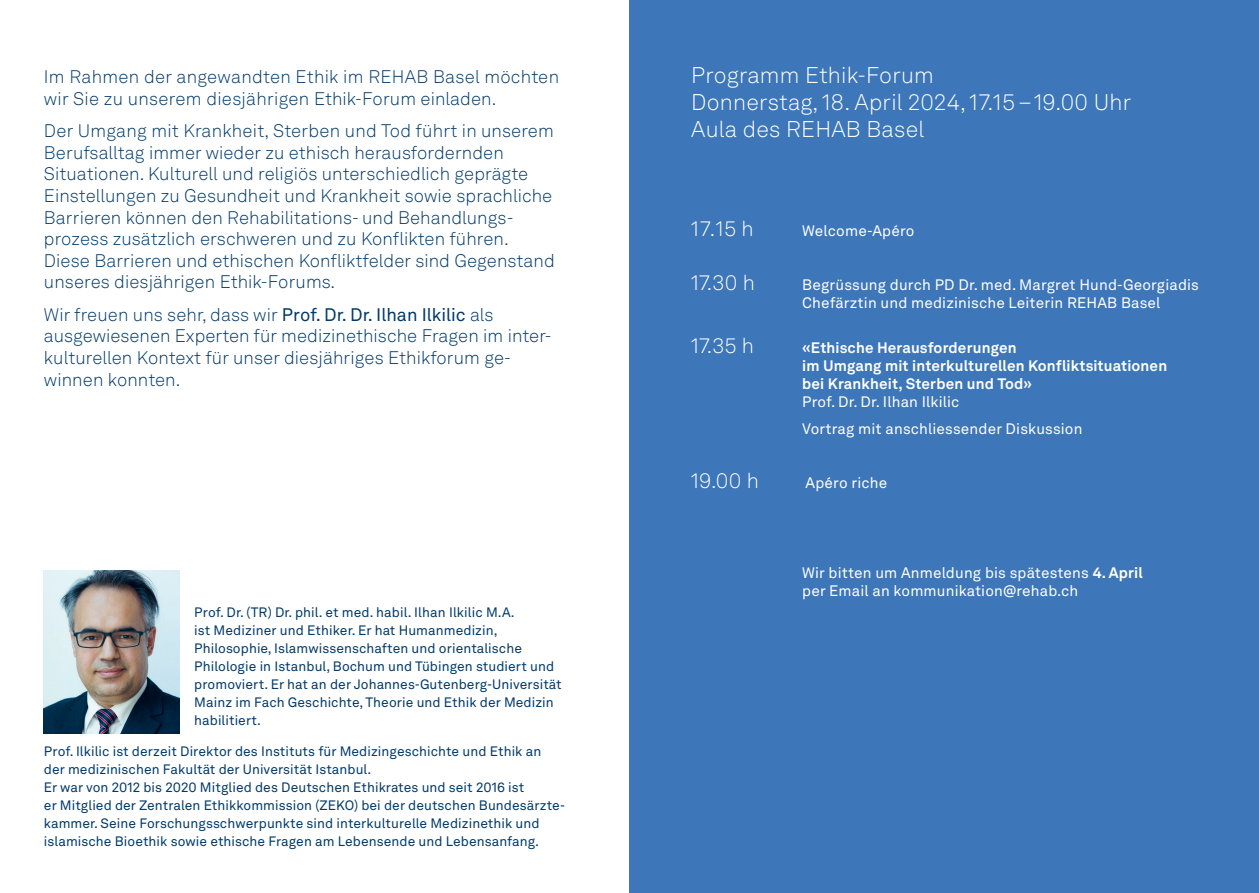
<style>
.page{position:relative;width:1259px;height:893px;background:#fff}
.page>*{position:absolute;margin:0;border:0;box-sizing:border-box;transform-origin:0 0}
.t1{font:300 22.5px/27px "Akkurat LL";letter-spacing:.01em;color:#fff}
.t2{font:300 21px "Akkurat LL";letter-spacing:.01em;color:#fff}
.t3{font:300 18px/21.6px "Akkurat LL";letter-spacing:.005em;color:#003a6a}
.t4{font:15px/18px "Akkurat LL";letter-spacing:.01em;color:#fff}
.t5{font:700 15px/18px "Akkurat LL";letter-spacing:.01em;color:#fff}
.t6{font:13.5px/18px "Akkurat LL";letter-spacing:.005em;color:#003a6a}
.s1{font-weight:400}
.s2{font-weight:700}
</style>
<div class="page">
<div style="left:629px;top:0;width:630px;height:893px;background:#3d77b9"></div>
<img style="left:44px;top:570px;width:136px;height:163px">
<h3 class="t3" style="left:44px;top:66px;width:517px">Im Rahmen der angewandten Ethik im REHAB Basel möchten wir Sie zu unserem diesjährigen Ethik-Forum einladen.</h3>
<p class="t3" style="left:44px;top:120px;width:512px">Der Umgang mit Krankheit, Sterben und Tod führt in unserem Berufsalltag immer wieder zu ethisch herausfordernden Situationen. Kulturell und religiös unterschiedlich geprägte Einstellungen zu Gesundheit und Krankheit sowie sprachliche Barrieren können den Rehabilitations- und Behandlungs&shy;prozess zusätzlich erschweren und zu Konflikten führen.<br>Diese Barrieren und ethischen Konfliktfelder sind Gegenstand unseres diesjährigen Ethik-Forums.</p>
<h3 class="t3" style="left:44px;top:303px;width:509px">Wir freuen uns sehr, dass wir <span class="s1">Prof. Dr. Dr. Ilhan Ilkilic</span> als ausgewiesenen Experten für medizinethische Fragen im inter&shy;kulturellen Kontext für unser diesjähriges Ethikforum ge&shy;winnen konnten.</h3>
<p class="t6" style="left:194px;top:602px;width:369px">Prof. Dr. (TR) Dr. phil. et med. habil. Ilhan Ilkilic M.A.<br>ist Mediziner und Ethiker. Er hat Humanmedizin, Philosophie, Islamwissenschaften und orientalische Philologie in Istanbul, Bochum und Tübingen studiert und promoviert. Er hat an der Johannes-Gutenberg-Universität Mainz im Fach Geschichte, Theorie und Ethik der Medizin habilitiert.</p>
<p class="t6" style="left:44px;top:742px;width:522px">Prof. Ilkilic ist derzeit Direktor des Instituts für Medizingeschichte und Ethik an der medizinischen Fakultät der Universität Istanbul.<br>Er war von 2012 bis 2020 Mitglied des Deutschen Ethikrates und seit 2016 ist<br>er Mitglied der Zentralen Ethikkommission (ZEKO) bei der deutschen Bundesärzte&shy;kammer. Seine Forschungsschwerpunkte sind interkulturelle Medizinethik und islamische Bioethik sowie ethische Fragen am Lebensende und Lebensanfang.</p>
<h1 class="t1" style="left:691px;top:61px;width:441px">Programm Ethik-Forum<br>Donnerstag, 18. April 2024, 17.15 –19.00 Uhr<br>Aula des REHAB Basel</h1>
<h2 class="t2" style="left:691px;top:214px;width:64px">17.15 h</h2>
<p class="t4" style="left:802px;top:221px;width:114px">Welcome-Apéro</p>
<h2 class="t2" style="left:691px;top:268px;width:65px">17.30 h</h2>
<p class="t4" style="left:802px;top:275px;width:398px">Begrüssung durch PD Dr. med. Margret Hund-Georgiadis<br>Chefärztin und medizinische Leiterin REHAB Basel</p>
<h2 class="t2" style="left:691px;top:331px;width:64px">17.35 h</h2>
<p class="t5" style="left:802px;top:338px;width:366px">«Ethische Herausforderungen<br>im Umgang mit interkulturellen Konfliktsituationen bei Krankheit, Sterben und Tod»</p>
<p class="t4" style="left:802px;top:388px;width:282px;line-height:27px">Prof. Dr. Dr. Ilhan Ilkilic<br>Vortrag mit anschliessender Diskussion</p>
<h2 class="t2" style="left:691px;top:466px;width:69px">19.00 h</h2>
<p class="t4" style="left:805px;top:473px;width:83px">Apéro riche</p>
<p class="t4" style="left:802px;top:563px;width:342px">Wir bitten um Anmeldung bis spätestens <span class="s2">4. April </span>per Email an kommunikation@rehab.ch</p>
</div>
